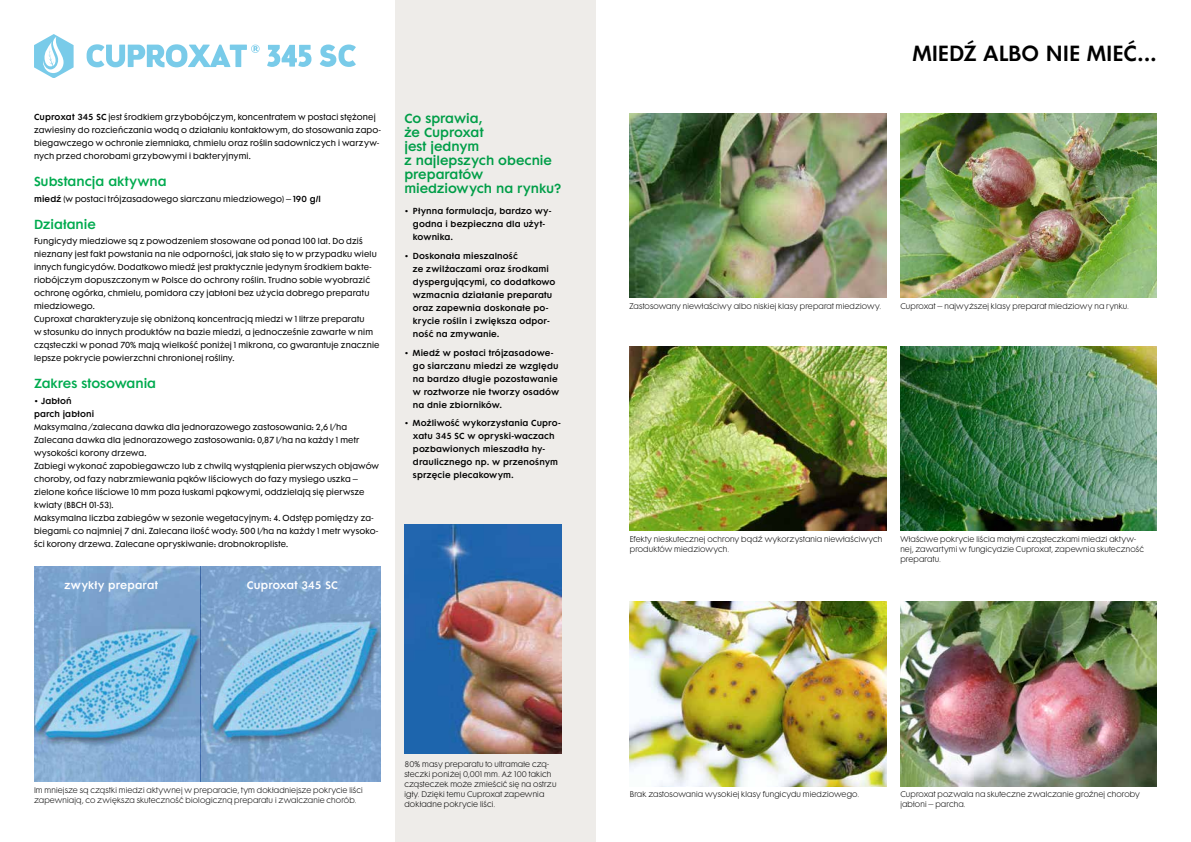
<style>
.page{position:relative;width:1191px;height:842px;background:#fff}
.page>*{position:absolute;margin:0;border:0;box-sizing:border-box;transform-origin:0 0}
.t1{font:600 20px "Futura Maxi Pl";letter-spacing:-.01em;color:#000}
.t2{font:600 12px/14px "Futura Maxi Pl";color:#00ab4f}
.t3{font:600 10px "Futura Maxi Pl";letter-spacing:.015em;color:#fff}
.t4{font:8px/13px "Futura Maxi Pl";letter-spacing:.02em;color:#000}
.t5{font:600 8px/13px "Futura Maxi Pl";letter-spacing:.015em;color:#000}
.t6{font:300 7.5px/10px "Futura Maxi Pl";letter-spacing:.02em;color:#000}
.s1{font-weight:600}
</style>
<div class="page">
<div style="left:395px;top:0;width:200px;height:842px;background:#eeece9"></div>
<img style="left:629px;top:113px;width:257px;height:185px">
<img style="left:629px;top:347px;width:257px;height:184px">
<img style="left:629px;top:602px;width:257px;height:184px">
<img style="left:900px;top:113px;width:257px;height:185px">
<img style="left:900px;top:347px;width:257px;height:184px">
<img style="left:900px;top:602px;width:257px;height:184px">
<img style="left:404px;top:524px;width:157px;height:230px">
<img style="left:34px;top:567px;width:347px;height:214px">
<svg style="left:34px;top:34px;width:40px;height:44px"></svg>
<svg style="left:87px;top:44px;width:172px;height:23px"></svg>
<svg style="left:267px;top:45px;width:44px;height:22px"></svg>
<svg style="left:320px;top:45px;width:36px;height:22px"></svg>
<p class="t4" style="left:34px;top:110px;width:348px"><span class="s1">Cuproxat 345 SC</span> jest środkiem grzybobójczym, koncentratem w postaci stężonej zawiesiny do rozcieńczania wodą o działaniu kontaktowym, do stosowania zapo&shy;biegawczego w ochronie ziemniaka, chmielu oraz roślin sadowniczych i warzyw&shy;nych przed chorobami grzybowymi i bakteryjnymi.</p>
<h2 class="t2" style="left:34px;top:174px;width:134px">Substancja aktywna</h2>
<p class="t4" style="left:34px;top:192px;width:288px"><span class="s1">miedź</span> (w postaci trójzasadowego siarczanu miedziowego) – <span class="s1">190 g/l</span></p>
<h2 class="t2" style="left:34px;top:217px;width:63px">Działanie</h2>
<p class="t4" style="left:34px;top:235px;width:347px">Fungicydy miedziowe są z powodzeniem stosowane od ponad 100 lat. Do dziś nieznany jest fakt powstania na nie odporności, jak stało się to w przypadku wielu innych fungicydów. Dodatkowo miedź jest praktycznie jedynym środkiem bakte&shy;riobójczym dopuszczonym w Polsce do ochrony roślin. Trudno sobie wyobrazić ochronę ogórka, chmielu, pomidora czy jabłoni bez użycia dobrego preparatu miedziowego.<br>Cuproxat charakteryzuje się obniżoną koncentracją miedzi w 1 litrze preparatu<br>w stosunku do innych produktów na bazie miedzi, a jednocześnie zawarte w nim cząsteczki w ponad 70% mają wielkość poniżej 1 mikrona, co gwarantuje znacznie lepsze pokrycie powierzchni chronionej rośliny.</p>
<h2 class="t2" style="left:34px;top:377px;width:124px">Zakres stosowania</h2>
<p class="t5" style="left:34px;top:395px;width:62px">• Jabłoń parch jabłoni</p>
<p class="t4" style="left:34px;top:421px;width:346px">Maksymalna /zalecana dawka dla jednorazowego zastosowania: 2,6 l/ha Zalecana dawka dla jednorazowego zastosowania: 0,87 l/ha na każdy 1 metr wysokości korony drzewa.<br>Zabiegi wykonać zapobiegawczo lub z chwilą wystąpienia pierwszych objawów choroby, od fazy nabrzmiewania pąków liściowych do fazy mysiego uszka – zielone końce liściowe 10 mm poza łuskami pąkowymi, oddzielają się pierwsze kwiaty (BBCH 01-53).<br>Maksymalna liczba zabiegów w sezonie wegetacyjnym: 4. Odstęp pomiędzy za&shy;biegami: co najmniej 7 dni. Zalecana ilość wody: 500 l/ha na każdy 1 metr wysoko&shy;ści korony drzewa. Zalecane opryskiwanie: drobnokropliste.</p>
<p class="t3" style="left:64px;top:578px;width:95px">zwykły preparat</p>
<p class="t3" style="left:247px;top:578px;width:92px">Cuproxat 345 SC</p>
<h2 class="t2" style="left:404px;top:111px;width:158px">Co sprawia,<br>że Cuproxat<br>jest jednym<br>z najlepszych obecnie preparatów miedziowych na rynku?</h2>
<p class="t5" style="left:413px;top:205px;width:140px;text-indent:-9px">• Płynna formulacja, bardzo wy&shy;godna i bezpieczna dla użyt&shy;kownika.</p>
<p class="t5" style="left:413px;top:249px;width:144px;text-indent:-9px">• Doskonała mieszalność<br>ze zwilżaczami oraz środkami dyspergującymi, co dodatkowo wzmacnia działanie preparatu oraz zapewnia doskonałe po&shy;krycie roślin i zwiększa odpor&shy;ność na zmywanie.</p>
<p class="t5" style="left:413px;top:346px;width:148px;text-indent:-9px">• Miedź w postaci trójzasadowe&shy;go siarczanu miedzi ze względu na bardzo długie pozostawanie w roztworze nie tworzy osadów na dnie zbiorników.</p>
<p class="t5" style="left:413px;top:417px;width:149px;text-indent:-9px">• Możliwość wykorzystania Cupro&shy;xatu 345 SC w opryski-waczach pozbawionych mieszadła hy&shy;draulicznego np. w przenośnym sprzęcie plecakowym.</p>
<p class="t6" style="left:34px;top:785px;width:330px">Im mniejsze są cząstki miedzi aktywnej w preparacie, tym dokładniejsze pokrycie liści zapewniają, co zwiększa skuteczność biologiczną preparatu i zwalczanie chorób.</p>
<p class="t6" style="left:404px;top:759px;width:154px">80% masy preparatu to ultramałe czą&shy;steczki poniżej 0,001 mm. Aż 100 takich cząsteczek może zmieścić się na ostrzu igły. Dzięki temu Cuproxat zapewnia dokładne pokrycie liści.</p>
<h1 class="t1" style="left:912px;top:40px;width:246px">MIEDŹ ALBO NIE MIEĆ...</h1>
<p class="t6" style="left:629px;top:301px;width:253px">Zastosowany niewłaściwy albo niskiej klasy preparat miedziowy.</p>
<p class="t6" style="left:900px;top:301px;width:230px">Cuproxat – najwyższej klasy preparat miedziowy na rynku.</p>
<p class="t6" style="left:630px;top:534px;width:254px">Efekty nieskutecznej ochrony bądź wykorzystania niewłaściwych produktów miedziowych.</p>
<p class="t6" style="left:900px;top:534px;width:245px">Właściwe pokrycie liścia małymi cząsteczkami miedzi aktyw&shy;nej, zawartymi w fungicydzie Cuproxat, zapewnia skuteczność preparatu.</p>
<p class="t6" style="left:630px;top:790px;width:231px">Brak zastosowania wysokiej klasy fungicydu miedziowego.</p>
<p class="t6" style="left:900px;top:790px;width:241px">Cuproxat pozwala na skuteczne zwalczanie groźnej choroby jabłoni – parcha.</p>
</div>
